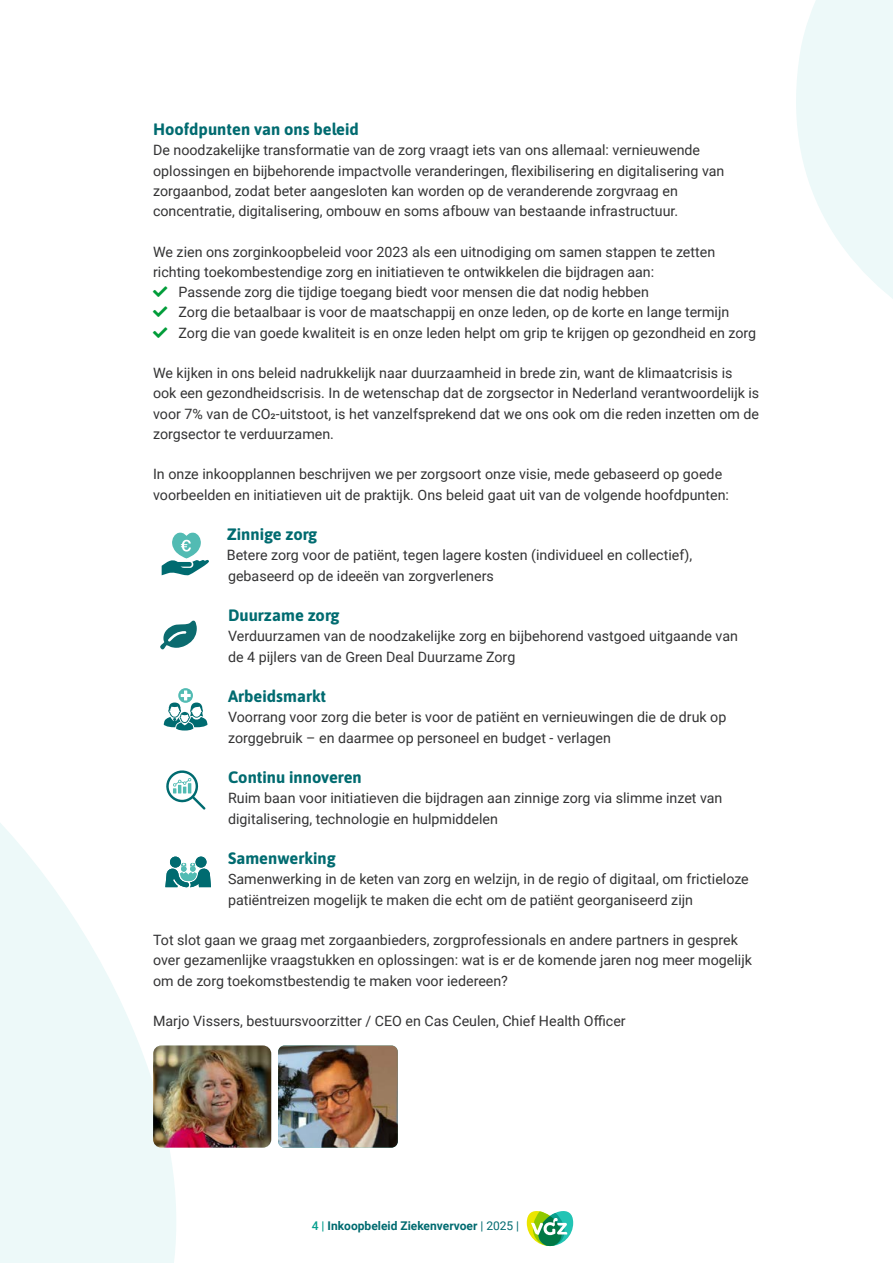
<style>
.page{position:relative;width:893px;height:1263px;background:#fff}
.page>*{position:absolute;margin:0;border:0;box-sizing:border-box;transform-origin:0 0}
.H3_subkop_IN{font:700 16.5px "Asap";color:#006b70}
.PLAT_IN{font:14.25px/20.2px "Roboto";color:#333334}
.t1{font:700 12px "Roboto";color:#006b70}
.s1{font-weight:500;color:#059f8e}
.s2{font-weight:400}
</style>
<div class="page">
<svg style="left:526px;top:1211px;width:48px;height:35px"></svg>
<svg style="left:0;top:620px;width:272px;height:643px"></svg>
<svg style="left:162px;top:532px;width:47px;height:44px"></svg>
<svg style="left:160px;top:621px;width:37px;height:28px"></svg>
<svg style="left:164px;top:688px;width:43px;height:42px"></svg>
<svg style="left:165px;top:769px;width:40px;height:41px"></svg>
<div style="left:170px;top:856px;width:11px;height:11px;background:#006b70;border-radius:50%"></div>
<div style="left:196px;top:856px;width:10px;height:11px;background:#006b70;border-radius:50%"></div>
<svg style="left:165px;top:861px;width:46px;height:26px"></svg>
<img style="left:153px;top:1045px;width:118px;height:103px">
<img style="left:278px;top:1045px;width:120px;height:103px">
<svg style="left:796px;top:0;width:97px;height:299px;fill:#edf9f9"></svg>
<p class="H3_subkop_IN" style="left:153px;top:118px;width:207px">Hoofdpunten van ons beleid</p>
<p class="PLAT_IN" style="left:153px;top:140px;width:573px">De noodzakelijke transformatie van de zorg vraagt iets van ons allemaal: vernieuwende oplossingen en bijbehorende impactvolle veranderingen, flexibilisering en digitalisering van zorgaanbod, zodat beter aangesloten kan worden op de veranderende zorgvraag en concentratie, digitalisering, ombouw en soms afbouw van bestaande infrastructuur.</p>
<p class="PLAT_IN" style="left:153px;top:241px;width:564px">We zien ons zorginkoopbeleid voor 2023 als een uitnodiging om samen stappen te zetten richting toekombestendige zorg en initiatieven te ontwikkelen die bijdragen aan:</p>
<p class="PLAT_IN" style="left:179px;top:281px;width:472px">Passende zorg die tijdige toegang biedt voor mensen die dat nodig hebben</p>
<p class="PLAT_IN" style="left:179px;top:302px;width:552px">Zorg die betaalbaar is voor de maatschappij en onze leden, op de korte en lange termijn</p>
<p class="PLAT_IN" style="left:179px;top:322px;width:579px">Zorg die van goede kwaliteit is en onze leden helpt om grip te krijgen op gezondheid en zorg</p>
<p class="PLAT_IN" style="left:153px;top:362px;width:608px">We kijken in ons beleid nadrukkelijk naar duurzaamheid in brede zin, want de klimaatcrisis is ook een gezondheidscrisis. In de wetenschap dat de zorgsector in Nederland verantwoordelijk is voor 7% van de CO2-uitstoot, is het vanzelfsprekend dat we ons ook om die reden inzetten om de zorgsector te verduurzamen.</p>
<p class="PLAT_IN" style="left:153px;top:464px;width:577px">In onze inkoopplannen beschrijven we per zorgsoort onze visie, mede gebaseerd op goede voorbeelden en initiatieven uit de praktijk. Ons beleid gaat uit van de volgende hoofdpunten:</p>
<p class="H3_subkop_IN" style="left:227px;top:523px;width:92px">Zinnige zorg</p>
<p class="PLAT_IN" style="left:227px;top:545px;width:467px">Betere zorg voor de patiënt, tegen lagere kosten (individueel en collectief), gebaseerd op de ideeën van zorgverleners</p>
<p class="H3_subkop_IN" style="left:228px;top:604px;width:113px">Duurzame zorg</p>
<p class="PLAT_IN" style="left:228px;top:626px;width:511px">Verduurzamen van de noodzakelijke zorg en bijbehorend vastgoed uitgaande van de 4 pijlers van de Green Deal Duurzame Zorg</p>
<p class="H3_subkop_IN" style="left:228px;top:685px;width:100px">Arbeidsmarkt</p>
<p class="PLAT_IN" style="left:228px;top:707px;width:500px">Voorrang voor zorg die beter is voor de patiënt en vernieuwingen die de druk op zorggebruik – en daarmee op personeel en budget - verlagen</p>
<p class="H3_subkop_IN" style="left:228px;top:766px;width:135px">Continu innoveren</p>
<p class="PLAT_IN" style="left:228px;top:788px;width:496px">Ruim baan voor initiatieven die bijdragen aan zinnige zorg via slimme inzet van digitalisering, technologie en hulpmiddelen</p>
<p class="H3_subkop_IN" style="left:228px;top:847px;width:109px">Samenwerking</p>
<p class="PLAT_IN" style="left:228px;top:869px;width:522px">Samenwerking in de keten van zorg en welzijn, in de regio of digitaal, om frictieloze patiëntreizen mogelijk te maken die echt om de patiënt georganiseerd zijn</p>
<p class="PLAT_IN" style="left:153px;top:929px;width:600px">Tot slot gaan we graag met zorgaanbieders, zorgprofessionals en andere partners in gesprek over gezamenlijke vraagstukken en oplossingen: wat is er de komende jaren nog meer mogelijk om de zorg toekomstbestendig te maken voor iedereen?</p>
<p class="PLAT_IN" style="left:153px;top:1010px;width:474px">Marjo Vissers, bestuursvoorzitter / CEO en Cas Ceulen, Chief Health Officer</p>
<p class="t1" style="left:312px;top:1217px;width:209px"><span class="s1">4 |</span> Inkoopbeleid Ziekenvervoer <span class="s2">| 2025 |</span></p>
</div>
